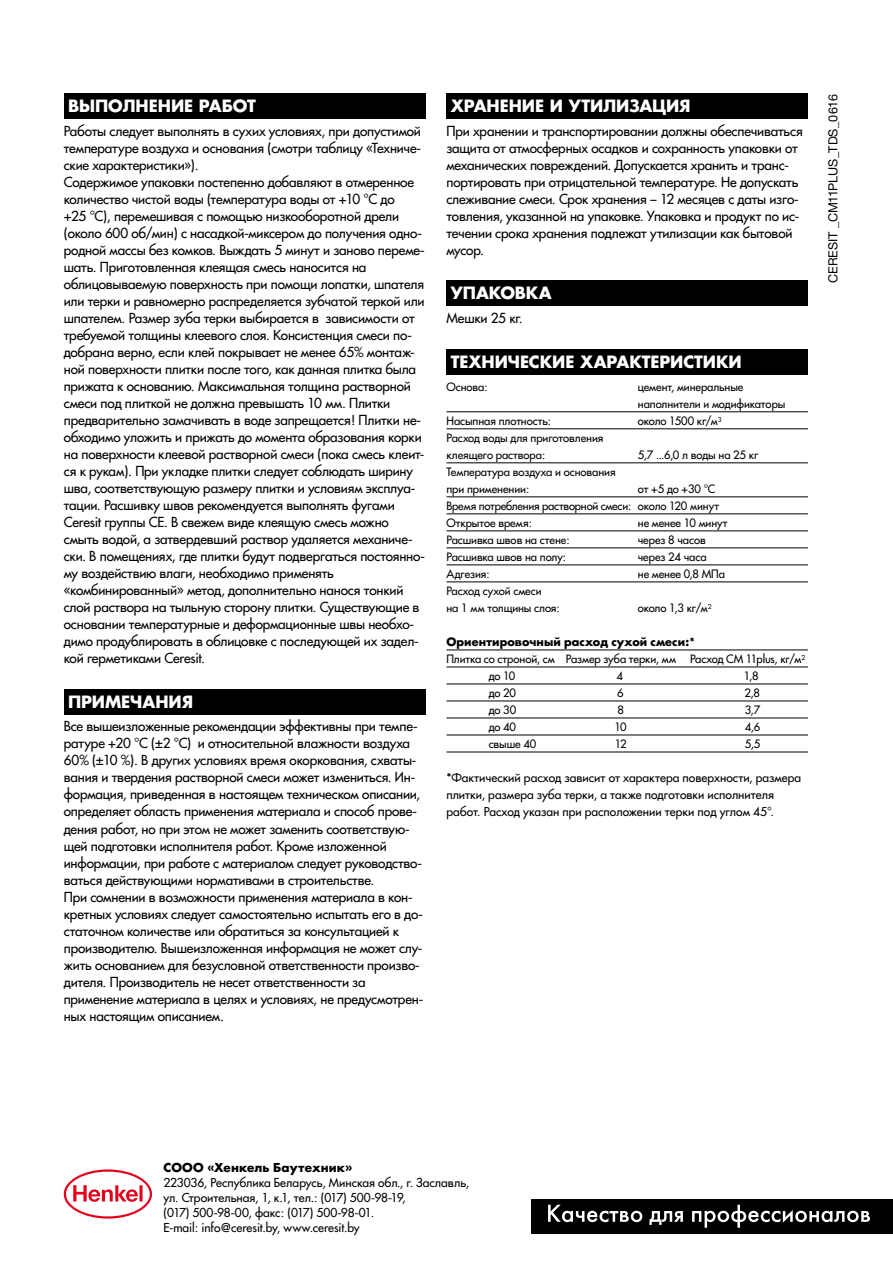
<style>
.page{position:relative;width:893px;height:1263px;background:#fff}
.page>*{position:absolute;margin:0;border:0;box-sizing:border-box;transform-origin:0 0}
.t1{font:700 16.5px "Favorit";letter-spacing:-.005em;color:#fff}
.t2{font:13.5px/17px "Favorit";letter-spacing:-.01em;color:#000}
.t3{font:12.6px "Helvetica Neue";letter-spacing:-.005em;color:#000}
.t4{font:12px/15px "Favorit";color:#000}
.t5{font:700 12px "Favorit";letter-spacing:.015em;color:#000}
.t6{font:11.25px/17px "Favorit";letter-spacing:-.005em;color:#000}
.t7{font:700 11.25px "Favorit";letter-spacing:.005em;color:#000}
</style>
<div class="page">
<div style="left:64px;top:94px;width:361px;height:25px;background:#000"></div>
<div style="left:64px;top:689px;width:361px;height:25px;background:#000"></div>
<svg style="left:64px;top:1169px;width:88px;height:49px"></svg>
<hr style="left:446px;top:411px;width:362px;height:1px;background:#000">
<hr style="left:446px;top:428px;width:362px;height:1px;background:#000">
<hr style="left:446px;top:462px;width:362px;height:1px;background:#000">
<hr style="left:446px;top:496px;width:362px;height:1px;background:#000">
<hr style="left:446px;top:513px;width:362px;height:1px;background:#000">
<hr style="left:446px;top:530px;width:362px;height:1px;background:#000">
<hr style="left:446px;top:547px;width:362px;height:1px;background:#000">
<hr style="left:446px;top:564px;width:362px;height:1px;background:#000">
<hr style="left:446px;top:581px;width:362px;height:1px;background:#000">
<hr style="left:446px;top:649px;width:362px;height:1px;background:#000">
<hr style="left:446px;top:666px;width:362px;height:1px;background:#000">
<hr style="left:446px;top:684px;width:362px;height:1px;background:#000">
<hr style="left:446px;top:701px;width:362px;height:1px;background:#000">
<hr style="left:446px;top:718px;width:362px;height:1px;background:#000">
<hr style="left:446px;top:735px;width:362px;height:1px;background:#000">
<hr style="left:446px;top:752px;width:362px;height:1px;background:#000">
<div style="left:446px;top:94px;width:362px;height:25px;background:#000"></div>
<div style="left:446px;top:281px;width:362px;height:25px;background:#000"></div>
<div style="left:446px;top:349px;width:362px;height:26px;background:#000"></div>
<div style="left:531px;top:1199px;width:362px;height:34px;background:#000"></div>
<svg style="left:548px;top:1205px;width:94px;height:17px"></svg>
<svg style="left:649px;top:1211px;width:34px;height:14px"></svg>
<svg style="left:692px;top:1205px;width:178px;height:23px"></svg>
<p class="t1" style="left:68px;top:94px;width:189px">ВЫПОЛНЕНИЕ РАБОТ</p>
<p class="t2" style="left:64px;top:123px;width:363px">Работы следует выполнять в сухих условиях, при допустимой температуре воздуха и основания (смотри таблицу «Техниче&shy;ские характеристики»).<br>Содержимое упаковки постепенно добавляют в отмеренное количество чистой воды (температура воды от +10 °С до<br>+25 °С), перемешивая с помощью низкооборотной дрели (около 600 об/мин) с насадкой-миксером до получения одно&shy;родной массы без комков. Выждать 5 минут и заново переме&shy;шать. Приготовленная клеящая смесь наносится на облицовываемую поверхность при помощи лопатки, шпателя или терки и равномерно распределяется зубчатой теркой или шпателем. Размер зуба терки выбирается в зависимости от требуемой толщины клеевого слоя. Консистенция смеси по&shy;добрана верно, если клей покрывает не менее 65% монтаж&shy;ной поверхности плитки после того, как данная плитка была прижата к основанию. Максимальная толщина растворной смеси под плиткой не должна превышать 10 мм. Плитки предварительно замачивать в воде запрещается! Плитки не&shy;обходимо уложить и прижать до момента образования корки на поверхности клеевой растворной смеси (пока смесь клеит&shy;ся к рукам). При укладке плитки следует соблюдать ширину шва, соответствующую размеру плитки и условиям эксплуа&shy;тации. Расшивку швов рекомендуется выполнять фугами Ceresit группы CE. В свежем виде клеящую смесь можно смыть водой, а затвердевший раствор удаляется механиче&shy;ски. В помещениях, где плитки будут подвергаться постоянно&shy;му воздействию влаги, необходимо применять «комбинированный» метод, дополнительно нанося тонкий слой раствора на тыльную сторону плитки. Существующие в основании температурные и деформационные швы необхо&shy;димо продублировать в облицовке с последующей их задел&shy;кой герметиками Ceresit.</p>
<p class="t1" style="left:68px;top:690px;width:126px">ПРИМЕЧАНИЯ</p>
<p class="t2" style="left:64px;top:718px;width:361px">Все вышеизложенные рекомендации эффективны при темпе&shy;ратуре +20 °С (±2 °С) и относительной влажности воздуха 60% (±10 %). В других условиях время окоркования, схваты&shy;вания и твердения растворной смеси может измениться. Ин&shy;формация, приведенная в настоящем техническом описании, определяет область применения материала и способ прове&shy;дения работ, но при этом не может заменить соответствую&shy;щей подготовки исполнителя работ. Кроме изложенной информации, при работе с материалом следует руководство&shy;ваться действующими нормативами в строительстве.<br>При сомнении в возможности применения материала в кон&shy;кретных условиях следует самостоятельно испытать его в до&shy;статочном количестве или обратиться за консультацией к производителю. Вышеизложенная информация не может слу&shy;жить основанием для безусловной ответственности произво&shy;дителя. Производитель не несет ответственности за применение материала в целях и условиях, не предусмотрен&shy;ных настоящим описанием.</p>
<p class="t1" style="left:451px;top:94px;width:241px">ХРАНЕНИЕ И УТИЛИЗАЦИЯ</p>
<p class="t2" style="left:446px;top:123px;width:358px">При хранении и транспортировании должны обеспечиваться защита от атмосферных осадков и сохранность упаковки от механических повреждений. Допускается хранить и транс&shy;портировать при отрицательной температуре. Не допускать слеживание смеси. Срок хранения – 12 месяцев с даты изго&shy;товления, указанной на упаковке. Упаковка и продукт по ис&shy;течении срока хранения подлежат утилизации как бытовой мусор.</p>
<p class="t1" style="left:446px;top:282px;width:107px"><sub>.</sub>УПАКОВКА</p>
<p class="t2" style="left:446px;top:310px;width:78px">Мешки 25 кг.</p>
<p class="t1" style="left:451px;top:350px;width:293px">ТЕХНИЧЕСКИЕ ХАРАКТЕРИСТИКИ</p>
<p class="t6" style="left:446px;top:378px;width:43px">Основа:</p>
<p class="t6" style="left:638px;top:378px;width:149px">цемент, минеральные наполнители и модификаторы</p>
<p class="t6" style="left:446px;top:412px;width:106px">Насыпная плотность:</p>
<p class="t6" style="left:638px;top:412px;width:85px">около 1500 кг/м<sup>3</sup></p>
<p class="t6" style="left:446px;top:430px;width:158px">Расход воды для приготовления клеящего раствора:</p>
<p class="t6" style="left:638px;top:447px;width:122px">5,7 ...6,0 л воды на 25 кг</p>
<p class="t6" style="left:446px;top:464px;width:171px">Температура воздуха и основания при применении:</p>
<p class="t6" style="left:446px;top:481px;width:274px;text-indent:191px">от +5 до +30 °С<br>Время потребления растворной смеси: около 120 минут<br>Открытое время:</p>
<p class="t6" style="left:638px;top:515px;width:91px">не менее 10 минут</p>
<p class="t6" style="left:446px;top:532px;width:125px">Расшивка швов на стене:</p>
<p class="t6" style="left:638px;top:532px;width:69px">через 8 часов</p>
<p class="t6" style="left:446px;top:549px;width:121px">Расшивка швов на полу:</p>
<p class="t6" style="left:638px;top:549px;width:70px">через 24 часа</p>
<p class="t6" style="left:446px;top:566px;width:45px">Адгезия:</p>
<p class="t6" style="left:638px;top:566px;width:89px">не менее 0,8 МПa</p>
<p class="t6" style="left:446px;top:583px;width:115px">Расход сухой смеси<br>на 1 мм толщины слоя:</p>
<p class="t6" style="left:638px;top:600px;width:75px">около 1,3 кг/м<sup>2</sup></p>
<p class="t7" style="left:446px;top:634px;width:250px">Ориентировочный расход сухой смеси:*</p>
<p class="t6" style="left:446px;top:651px;width:360px">Плитка со строной, см Размер зуба терки, мм Расход СМ 11plus, кг/м<sup>2</sup></p>
<p class="t6" style="left:489px;top:668px;width:28px">до 10</p>
<p class="t6" style="left:617px;top:668px;width:8px">4</p>
<p class="t6" style="left:744px;top:668px;width:16px">1,8</p>
<p class="t6" style="left:489px;top:685px;width:29px">до 20</p>
<p class="t6" style="left:617px;top:685px;width:8px">6</p>
<p class="t6" style="left:745px;top:685px;width:17px">2,8</p>
<p class="t6" style="left:489px;top:702px;width:29px">до 30</p>
<p class="t6" style="left:617px;top:702px;width:8px">8</p>
<p class="t6" style="left:745px;top:702px;width:17px">3,7</p>
<p class="t6" style="left:489px;top:719px;width:29px">до 40</p>
<p class="t6" style="left:614px;top:719px;width:14px">10</p>
<p class="t6" style="left:745px;top:719px;width:17px">4,6</p>
<p class="t6" style="left:489px;top:736px;width:49px">свыше 40</p>
<p class="t6" style="left:615px;top:736px;width:13px">12</p>
<p class="t6" style="left:745px;top:736px;width:17px">5,5</p>
<p class="t4" style="left:446px;top:769px;width:356px;line-height:17px">*Фактический расход зависит от характера поверхности, размера плитки, размера зуба терки, а также подготовки исполнителя работ. Расход указан при расположении терки под углом 45°.</p>
<p class="t3" style="left:825px;top:283px;width:190px;rotate:-90deg">CERESIT _CM11PLUS_TDS_0616</p>
<p class="t5" style="left:163px;top:1159px;width:190px">СООО «Хенкель Баутехник»</p>
<p class="t4" style="left:163px;top:1175px;width:307px">223036, Республика Беларусь, Минская обл., г. Заславль, ул. Строительная, 1, к.1, тел.: (017) 500-98-19,<br>(017) 500-98-00, факс: (017) 500-98-01.<br>E-mail: info@ceresit.by, www.ceresit.by</p>
</div>
